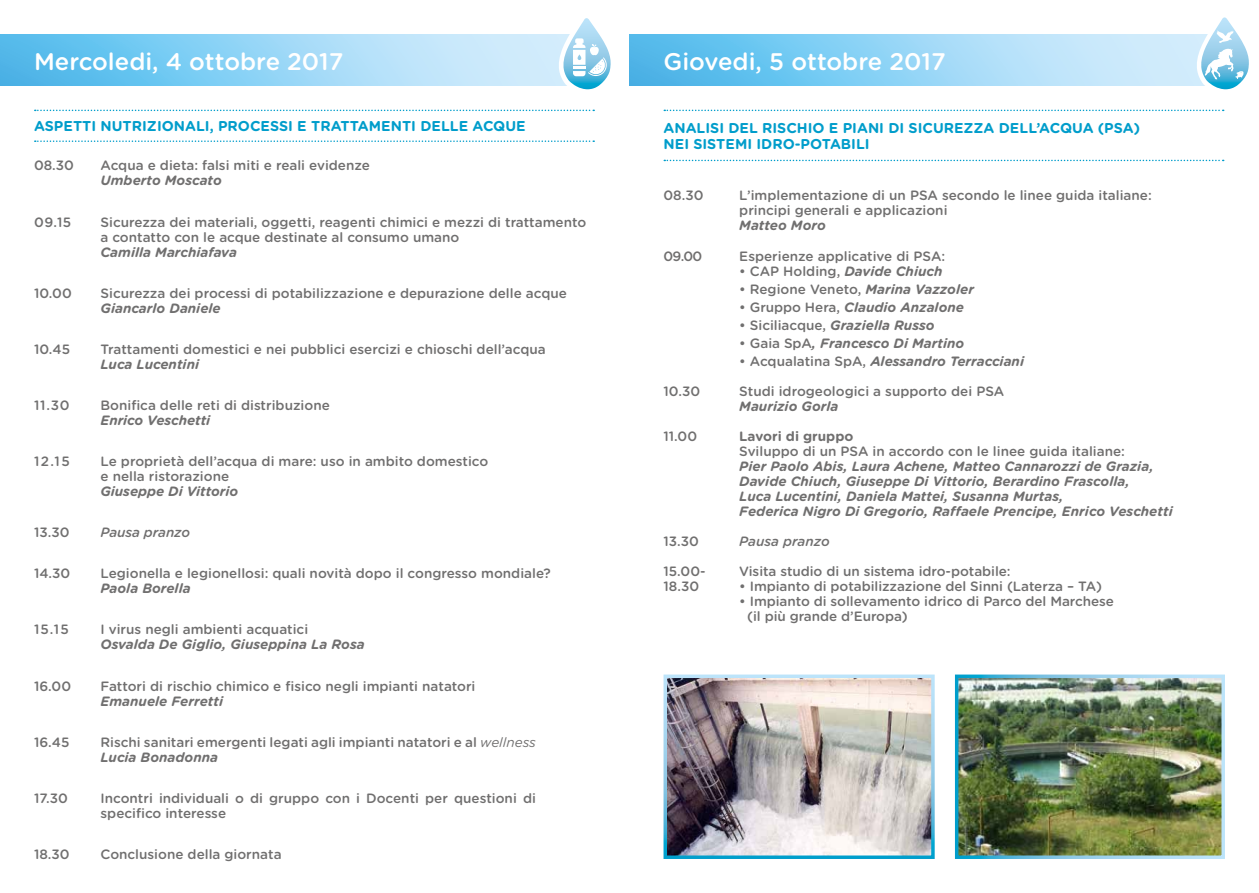
<style>
.page{position:relative;width:1259px;height:893px;background:#fff}
.page>*{position:absolute;margin:0;border:0;box-sizing:border-box;transform-origin:0 0}
.t1{font:500 24px "Gotham Rounded";color:#fff}
.t2{font:700 14.25px/16.5px "Gotham Rounded";color:#009dcb}
.t3{font:500 13.5px/15px "Gotham Rounded";color:#706f6f}
.t4{font:italic 700 13.5px/15px "Gotham Rounded";color:#706f6f}
.t5{font:italic 500 13.5px "Gotham Rounded";letter-spacing:-.005em;color:#706f6f}
.t6{font:700 13.5px "Gotham Rounded";color:#706f6f}
.s1{font-weight:400;font-style:italic}
.s2{font-weight:700;font-style:italic}
.s3{font-weight:500;font-style:normal}
</style>
<div class="page">
<div style="left:0;top:34px;width:595px;height:52px;background:linear-gradient(to right,#4bb8ec,#ebf6ff)"></div>
<svg style="left:35px;top:110px;width:559px;height:1px"></svg>
<svg style="left:35px;top:140px;width:559px;height:2px"></svg>
<svg style="left:554px;top:18px;width:57px;height:72px"></svg>
<svg style="left:664px;top:110px;width:559px;height:1px"></svg>
<svg style="left:664px;top:160px;width:559px;height:1px"></svg>
<div style="left:629px;top:34px;width:604px;height:52px;background:linear-gradient(to right,#49b7eb,#ebf6ff)"></div>
<svg style="left:1192px;top:17px;width:57px;height:73px"></svg>
<img style="left:959px;top:678px;width:262px;height:177px">
<img style="left:667px;top:678px;width:263px;height:177px">
<h1 class="t1" style="left:34px;top:44px;width:311px">Mercoledi, 4 ottobre 2017</h1>
<p class="t2" style="left:34px;top:118px;width:493px">ASPETTI NUTRIZIONALI, PROCESSI E TRATTAMENTI DELLE ACQUE</p>
<p class="t3" style="left:34px;top:158px;width:42px">08.30</p>
<p class="t3" style="left:100px;top:158px;width:271px">Acqua e dieta: falsi miti e reali evidenze</p>
<p class="t4" style="left:100px;top:173px;width:123px">Umberto Moscato</p>
<p class="t3" style="left:34px;top:214px;width:39px">09.15</p>
<p class="t3" style="left:100px;top:214px;width:487px">Sicurezza dei materiali, oggetti, reagenti chimici e mezzi di trattamento a contatto con le acque destinate al consumo umano</p>
<p class="t4" style="left:100px;top:244px;width:138px">Camilla Marchiafava</p>
<p class="t3" style="left:34px;top:285px;width:39px">10.00</p>
<p class="t3" style="left:100px;top:285px;width:468px">Sicurezza dei processi di potabilizzazione e depurazione delle acque</p>
<p class="t4" style="left:100px;top:300px;width:122px">Giancarlo Daniele</p>
<p class="t3" style="left:34px;top:341px;width:38px">10.45</p>
<p class="t3" style="left:100px;top:341px;width:447px">Trattamenti domestici e nei pubblici esercizi e chioschi dell’acqua</p>
<p class="t4" style="left:100px;top:356px;width:100px">Luca Lucentini</p>
<p class="t3" style="left:34px;top:397px;width:37px">11.30</p>
<p class="t3" style="left:100px;top:397px;width:231px">Bonifica delle reti di distribuzione</p>
<p class="t4" style="left:100px;top:412px;width:111px">Enrico Veschetti</p>
<p class="t3" style="left:34px;top:453px;width:37px">12.15</p>
<p class="t3" style="left:100px;top:453px;width:389px">Le proprietà dell’acqua di mare: uso in ambito domestico e nella ristorazione</p>
<p class="t4" style="left:100px;top:483px;width:139px">Giuseppe Di Vittorio</p>
<p class="t3" style="left:34px;top:524px;width:37px">13.30</p>
<p class="t5" style="left:100px;top:523px;width:91px">Pausa pranzo</p>
<p class="t3" style="left:34px;top:565px;width:38px">14.30</p>
<p class="t3" style="left:100px;top:565px;width:452px">Legionella e legionellosi: quali novità dopo il congresso mondiale?</p>
<p class="t4" style="left:100px;top:580px;width:92px">Paola Borella</p>
<p class="t3" style="left:34px;top:622px;width:36px">15.15</p>
<p class="t3" style="left:100px;top:622px;width:209px">I virus negli ambienti acquatici</p>
<p class="t4" style="left:100px;top:637px;width:266px">Osvalda De Giglio, Giuseppina La Rosa</p>
<p class="t3" style="left:34px;top:678px;width:39px">16.00</p>
<p class="t3" style="left:100px;top:678px;width:376px">Fattori di rischio chimico e fisico negli impianti natatori</p>
<p class="t4" style="left:100px;top:693px;width:124px">Emanuele Ferretti</p>
<p class="t3" style="left:34px;top:734px;width:37px">16.45</p>
<p class="t3" style="left:100px;top:734px;width:437px">Rischi sanitari emergenti legati agli impianti natatori e al <span class="s1">wellness<br></span><span class="s2">Lucia Bonadonna</span></p>
<p class="t3" style="left:34px;top:790px;width:35px">17.30</p>
<p class="t3" style="left:100px;top:790px;width:437px">Incontri individuali o di gruppo con i Docenti per questioni di specifico interesse</p>
<p class="t3" style="left:34px;top:846px;width:37px">18.30</p>
<p class="t3" style="left:100px;top:846px;width:183px">Conclusione della giornata</p>
<h1 class="t1" style="left:663px;top:44px;width:284px">Giovedi, 5 ottobre 2017</h1>
<p class="t2" style="left:663px;top:119px;width:478px">ANALISI DEL RISCHIO E PIANI DI SICUREZZA DELL’ACQUA (PSA)<br>NEI SISTEMI IDRO-POTABILI</p>
<p class="t3" style="left:663px;top:187px;width:42px">08.30</p>
<p class="t3" style="left:739px;top:187px;width:414px">L’implementazione di un PSA secondo le linee guida italiane: principi generali e applicazioni</p>
<p class="t4" style="left:739px;top:218px;width:88px">Matteo Moro</p>
<p class="t3" style="left:663px;top:248px;width:40px">09.00</p>
<p class="t3" style="left:739px;top:248px;width:207px">Esperienze applicative di PSA:</p>
<p class="t3" style="left:739px;top:263px;width:205px">• CAP Holding, <span class="s2">Davide Chiuch</span></p>
<p class="t3" style="left:739px;top:281px;width:236px">• Regione Veneto, <span class="s2">Marina Vazzoler</span></p>
<p class="t4" style="left:739px;top:299px;width:226px"><span class="s3">• Gruppo Hera,</span> Claudio Anzalone</p>
<p class="t4" style="left:739px;top:317px;width:197px"><span class="s3">• Siciliacque,</span> Graziella Russo</p>
<p class="t4" style="left:739px;top:335px;width:226px"><span class="s3">• Gaia SpA</span>, Francesco Di Martino</p>
<p class="t4" style="left:739px;top:353px;width:286px"><span class="s3">• Acqualatina SpA,</span> Alessandro Terracciani</p>
<p class="t3" style="left:663px;top:383px;width:38px">10.30</p>
<p class="t3" style="left:739px;top:383px;width:266px">Studi idrogeologici a supporto dei PSA</p>
<p class="t4" style="left:739px;top:398px;width:101px">Maurizio Gorla</p>
<p class="t3" style="left:663px;top:428px;width:35px">11.00</p>
<p class="t6" style="left:739px;top:426px;width:116px">Lavori di gruppo</p>
<p class="t3" style="left:739px;top:443px;width:387px">Sviluppo di un PSA in accordo con le linee guida italiane:</p>
<p class="t4" style="left:739px;top:458px;width:435px">Pier Paolo Abis, Laura Achene, Matteo Cannarozzi de Grazia, Davide Chiuch, Giuseppe Di Vittorio, Berardino Frascolla,<br>Luca Lucentini, Daniela Mattei, Susanna Murtas,<br>Federica Nigro Di Gregorio, Raffaele Prencipe, Enrico Veschetti</p>
<p class="t3" style="left:663px;top:533px;width:37px">13.30</p>
<p class="t5" style="left:739px;top:532px;width:92px">Pausa pranzo</p>
<p class="t3" style="left:663px;top:563px;width:44px">15.00-<br>18.30</p>
<p class="t3" style="left:739px;top:563px;width:273px">Visita studio di un sistema idro-potabile:</p>
<p class="t3" style="left:739px;top:578px;width:364px">• Impianto di potabilizzazione del Sinni (Laterza – TA)</p>
<p class="t3" style="left:747px;top:593px;width:368px;text-indent:-8px">• Impianto di sollevamento idrico di Parco del Marchese (il più grande d’Europa)</p>
</div>
